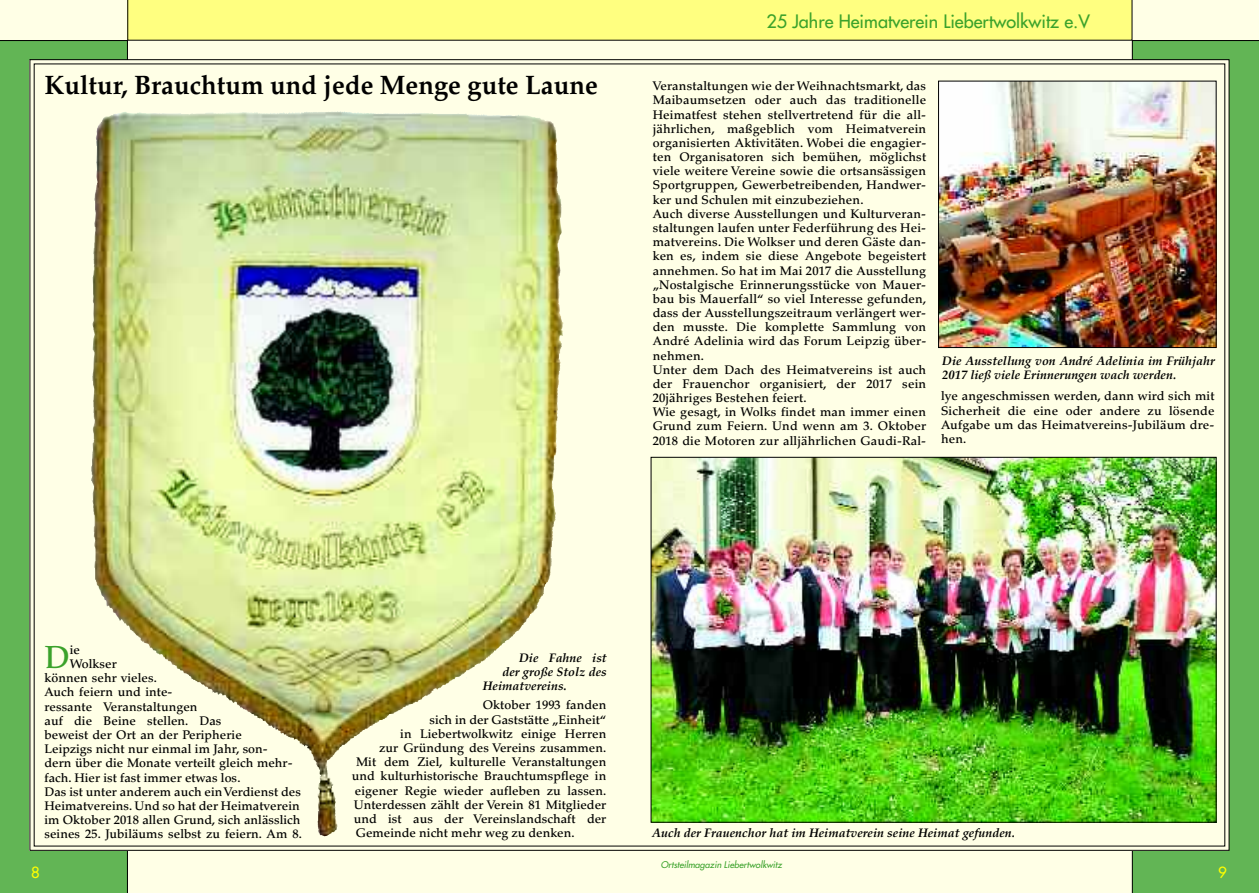
<style>
.page{position:relative;width:1259px;height:893px;background:#fff}
.page>*{position:absolute;margin:0;border:0;box-sizing:border-box;transform-origin:0 0}
.t1{font:500 31.8px "Palatino";color:#3ba22b}
.t2{font:700 26.7px "Palatino";color:#000;scale:.96 1}
.t3{font:18px "Futura";color:#3ba22b}
.t4{font:15px "Futura";color:#ff0}
.t5{font:500 12.45px/14.1px "Palatino";letter-spacing:.015em;color:#000}
.t6{font:italic 700 12.45px/13.8px "Palatino";color:#000}
.t7{font:italic 9px "Futura";color:#3ba22b}
</style>
<div class="page">
<div style="left:0;top:0;width:642px;height:893px;background:#ffffe6"></div>
<div style="left:617px;top:0;width:642px;height:893px;background:#ffffe6"></div>
<div style="left:128px;top:0;width:1004px;height:40px;background:#ffff80"></div>
<svg style="left:1132px;top:40px;width:127px;height:853px;background:#61a155"></svg>
<svg style="left:0;top:40px;width:128px;height:853px;background:#66a659"></svg>
<img style="left:36px;top:66px;width:1187px;height:778px">
<img style="left:940px;top:83px;width:274px;height:263px">
<div style="left:938px;top:81px;width:278px;height:267px;border:1px solid #000"></div>
<img style="left:341px;top:111px;width:222px;height:278px">
<img style="left:653px;top:459px;width:561px;height:361px">
<h2 class="t2" style="left:44px;top:74px;width:578px">Kultur, Brauchtum und jede Menge gute Laune</h2>
<h3 class="t3" style="left:766px;top:14px;width:325px">25 Jahre Heimatverein Liebertwolkwitz e.V</h3>
<p class="t5" style="left:652px;top:80px;width:275px">Veranstaltungen wie der Weihnachtsmarkt, das Maibaumsetzen oder auch das traditionelle Heimatfest stehen stellvertretend für die all&shy;jährlichen, maßgeblich vom Heimatverein organisierten Aktivitäten. Wobei die engagier&shy;ten Organisatoren sich bemühen, möglichst viele weitere Vereine sowie die ortsansässigen Sportgruppen, Gewerbetreibenden, Handwer&shy;ker und Schulen mit einzubeziehen.<br>Auch diverse Ausstellungen und Kulturveran&shy;staltungen laufen unter Federführung des Hei&shy;matvereins. Die Wolkser und deren Gäste dan&shy;ken es, indem sie diese Angebote begeistert annehmen. So hat im Mai 2017 die Ausstellung „Nostalgische Erinnerungsstücke von Mauer&shy;bau bis Mauerfall“ so viel Interesse gefunden, dass der Ausstellungszeitraum verlängert wer&shy;den musste. Die komplette Sammlung von André Adelinia wird das Forum Leipzig über&shy;nehmen.<br>Unter dem Dach des Heimatvereins ist auch der Frauenchor organisiert, der 2017 sein 20jähriges Bestehen feiert.<br>Wie gesagt, in Wolks findet man immer einen Grund zum Feiern. Und wenn am 3. Oktober 2018 die Motoren zur alljährlichen Gaudi-Ral-</p>
<p class="t6" style="left:942px;top:356px;width:274px">Die Ausstellung von André Adelinia im Frühjahr<br>2017 ließ viele Erinnerungen wach werden.</p>
<p class="t5" style="left:941px;top:390px;width:275px;text-align:justify">lye angeschmissen werden, dann wird sich mit Sicherheit die eine oder andere zu lösende Aufgabe um das Heimatvereins-Jubiläum dre&shy;hen.</p>
<h1 class="t1" style="left:44px;top:645px;width:27px">D</h1>
<p class="t5" style="left:70px;top:644px;width:12px">ie</p>
<p class="t5" style="left:70px;top:658px;width:48px">Wolkser</p>
<p class="t5" style="left:44px;top:672px;width:114px">können sehr vieles.</p>
<p class="t5" style="left:44px;top:686px;width:129px">Auch feiern und inte-</p>
<p class="t5" style="left:44px;top:701px;width:155px">ressante Veranstaltungen</p>
<p class="t5" style="left:44px;top:715px;width:178px">auf die Beine stellen. Das</p>
<p class="t5" style="left:44px;top:729px;width:199px">beweist der Ort an der Peripherie</p>
<p class="t5" style="left:44px;top:743px;width:225px">Leipzigs nicht nur einmal im Jahr, son-</p>
<p class="t5" style="left:44px;top:757px;width:249px">dern über die Monate verteilt gleich mehr-</p>
<p class="t5" style="left:44px;top:772px;width:198px">fach. Hier ist fast immer etwas los.</p>
<p class="t5" style="left:44px;top:786px;width:258px">Das ist unter anderem auch ein Verdienst des</p>
<p class="t5" style="left:44px;top:800px;width:257px">Heimatvereins. Und so hat der Heimatverein</p>
<p class="t5" style="left:44px;top:814px;width:257px">im Oktober 2018 allen Grund, sich anlässlich</p>
<p class="t5" style="left:44px;top:828px;width:259px">seines 25. Jubiläums selbst zu feiern. Am 8.</p>
<p class="t4" style="left:31px;top:866px;width:10px">8</p>
<p class="t6" style="left:519px;top:652px;width:89px">Die Fahne ist</p>
<p class="t6" style="left:502px;top:666px;width:106px">der große Stolz des</p>
<p class="t6" style="left:483px;top:680px;width:85px">Heimatvereins.</p>
<p class="t5" style="left:483px;top:699px;width:125px">Oktober 1993 fanden</p>
<p class="t5" style="left:429px;top:714px;width:178px">sich in der Gaststätte „Einheit“</p>
<p class="t5" style="left:400px;top:728px;width:207px">in Liebertwolkwitz einige Herren</p>
<p class="t5" style="left:379px;top:742px;width:228px">zur Gründung des Vereins zusammen.</p>
<p class="t5" style="left:356px;top:756px;width:252px">Mit dem Ziel, kulturelle Veranstaltungen</p>
<p class="t5" style="left:352px;top:770px;width:256px">und kulturhistorische Brauchtumspflege in</p>
<p class="t5" style="left:355px;top:785px;width:253px">eigener Regie wieder aufleben zu lassen.</p>
<p class="t5" style="left:354px;top:799px;width:254px">Unterdessen zählt der Verein 81 Mitglieder</p>
<p class="t5" style="left:354px;top:813px;width:254px">und ist aus der Vereinslandschaft der</p>
<p class="t5" style="left:356px;top:827px;width:220px">Gemeinde nicht mehr weg zu denken.</p>
<p class="t6" style="left:652px;top:828px;width:364px">Auch der Frauenchor hat im Heimatverein seine Heimat gefunden.</p>
<p class="t7" style="left:661px;top:860px;width:123px">Ortsteilmagazin Liebertwolkwitz</p>
<p class="t4" style="left:1218px;top:866px;width:10px">9</p>
</div>
